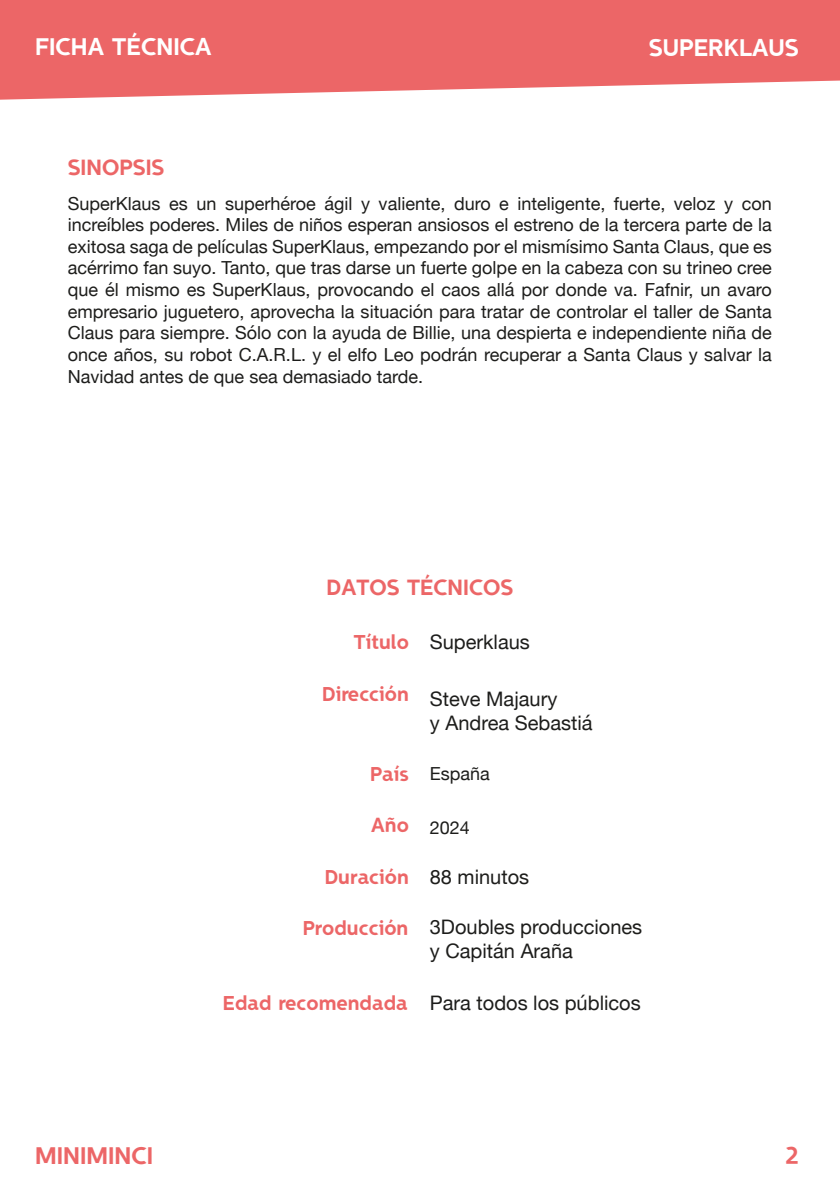
<style>
.page{position:relative;width:840px;height:1191px;background:#fff}
.page>*{position:absolute;margin:0;border:0;box-sizing:border-box;transform-origin:0 0}
.t1{font:24px "SEMINCISANS Regular";color:#fff}
.t2{font:24px "SEMINCISANS Regular";color:#ec6667}
.t3{font:22px "SEMINCISANS Regular";color:#ec6667}
.t4{font:20px/24px "Helvetica Neue";color:#1d1d1b}
.t5{font:20px "SEMINCISANS Regular";color:#ec6667}
.t6{font:18px/21.6px "Helvetica Neue";color:#1d1d1b;text-align:justify}
</style>
<div class="page">
<svg style="left:0;top:0;width:839px;height:100px;background:#ed7575"></svg>
<h1 class="t1" style="left:35px;top:32px;width:178px">FICHA TÉCNICA</h1>
<p class="t3" style="left:68px;top:154px;width:98px">SINOPSIS</p>
<h1 class="t1" style="left:648px;top:33px;width:152px">SUPERKLAUS</h1>
<p class="t6" style="left:68px;top:193px;width:705px">SuperKlaus es un superhéroe ágil y valiente, duro e inteligente, fuerte, veloz y con increíbles poderes. Miles de niños esperan ansiosos el estreno de la tercera parte de la exitosa saga de películas SuperKlaus, empezando por el mismísimo Santa Claus, que es acérrimo fan suyo. Tanto, que tras darse un fuerte golpe en la cabeza con su trineo cree que él mismo es SuperKlaus, provocando el caos allá por donde va. Fafnir, un avaro empresario juguetero, aprovecha la situación para tratar de controlar el taller de Santa Claus para siempre. Sólo con la ayuda de Billie, una despierta e independiente niña de once años, su robot C.A.R.L. y el elfo Leo podrán recuperar a Santa Claus y salvar la Navidad antes de que sea demasiado tarde.</p>
<p class="t3" style="left:326px;top:575px;width:188px">DATOS TÉCNICOS</p>
<h1 class="t2" style="left:35px;top:1141px;width:120px">MINIMINCI</h1>
<p class="t5" style="left:354px;top:630px;width:56px">Título</p>
<p class="t5" style="left:322px;top:682px;width:88px">Dirección</p>
<p class="t5" style="left:370px;top:761px;width:40px">País</p>
<p class="t5" style="left:371px;top:813px;width:39px">Año</p>
<p class="t5" style="left:324px;top:864px;width:86px">Duración</p>
<p class="t5" style="left:302px;top:916px;width:107px">Producción</p>
<p class="t5" style="left:223px;top:991px;width:186px">Edad recomendada</p>
<p class="t4" style="left:429px;top:631px;width:102px">Superklaus</p>
<p class="t4" style="left:429px;top:687px;width:164px">Steve Majaury<br>y Andrea Sebastiá</p>
<p class="t6" style="left:429px;top:763px;width:62px">España</p>
<p class="t6" style="left:429px;top:817px;width:42px">2024</p>
<p class="t4" style="left:429px;top:866px;width:101px">88 minutos</p>
<p class="t4" style="left:429px;top:916px;width:214px">3Doubles producciones y Capitán Araña</p>
<p class="t4" style="left:429px;top:992px;width:212px">Para todos los públicos</p>
<h1 class="t2" style="left:784px;top:1141px;width:15px">2</h1>
</div>
